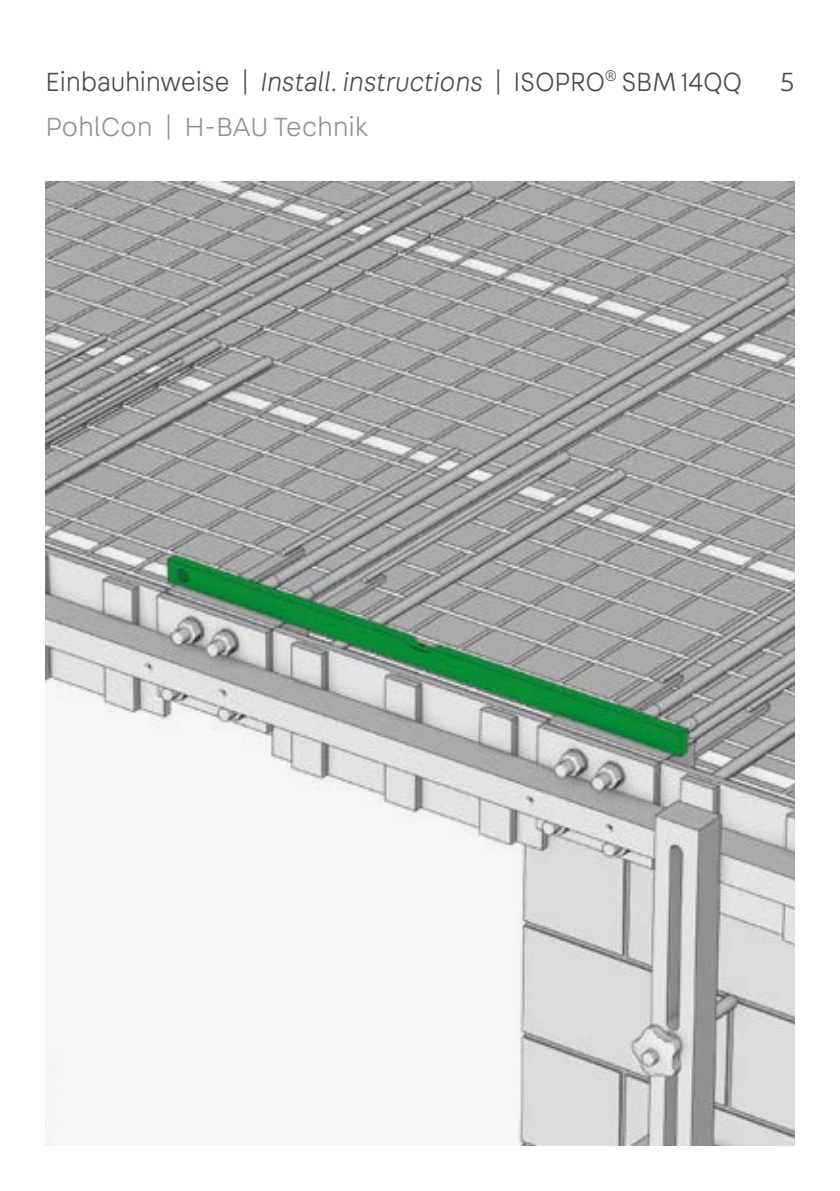
<style>
.page{position:relative;width:840px;height:1191px;background:#fff}
.page>*{position:absolute;margin:0;border:0;box-sizing:border-box;transform-origin:0 0}
.t1{font:300 28px "Fabriga";letter-spacing:-.01em;color:#4a4a49;scale:.95 1}
.t2{font:300 28px "Fabriga";letter-spacing:-.01em;color:#929292}
.t3{font:300 28px "Fabriga";letter-spacing:-.01em;color:#4a4a49}
.s1{font-style:italic}
</style>
<div class="page">
<img style="left:45px;top:181px;width:749px;height:964px">
<p class="t1" style="left:45px;top:64px;width:734px">Einbauhinweise | <span class="s1">Install. instructions</span> | ISOPRO<sup>®</sup> SBM 14QQ</p>
<p class="t3" style="left:779px;top:64px;width:16px">5</p>
<p class="t2" style="left:45px;top:110px;width:324px">PohlCon | H-BAU Technik</p>
</div>
